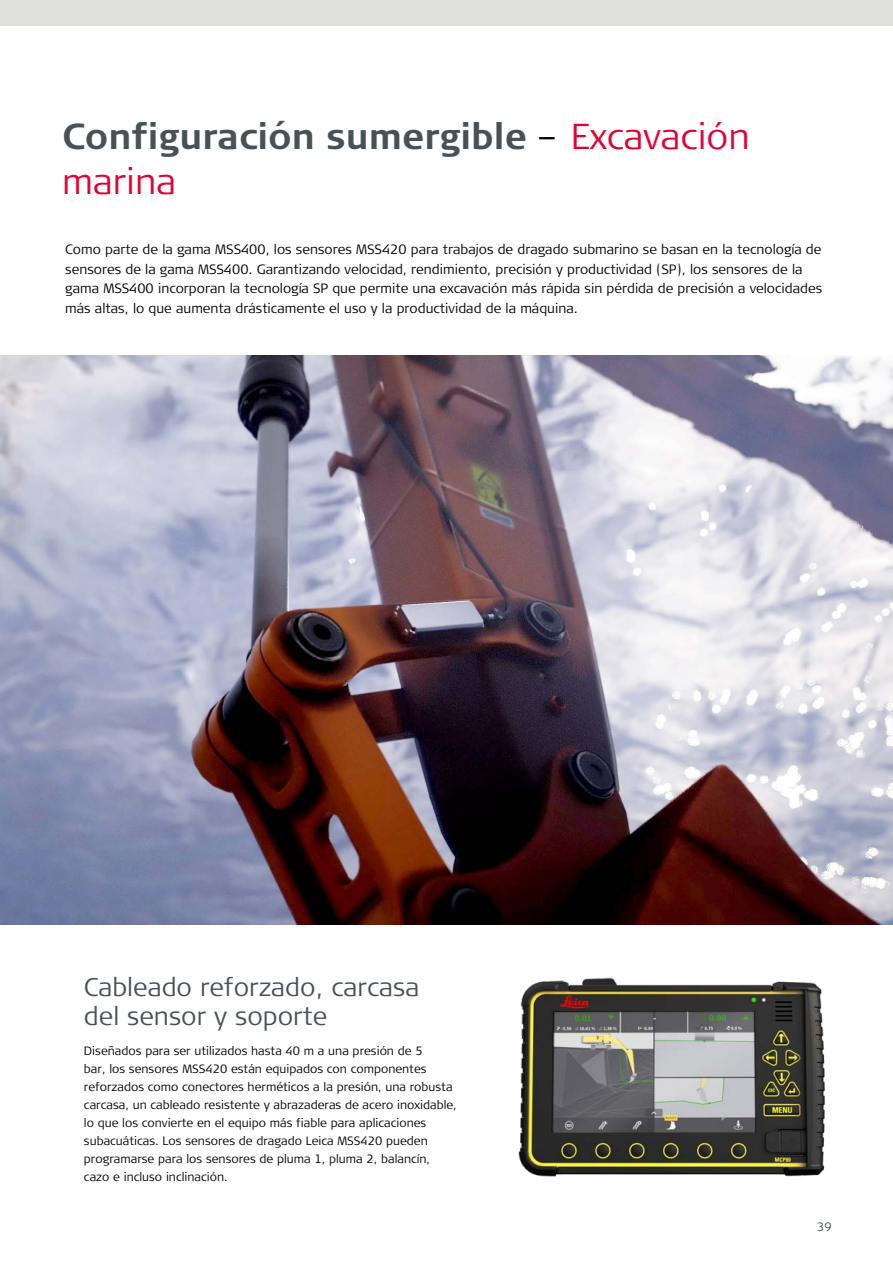
<style>
.page{position:relative;width:893px;height:1263px;background:#fff}
.page>*{position:absolute;margin:0;border:0;box-sizing:border-box;transform-origin:0 0}
.t1{font:700 36px/45px "Signa Column";color:#485156}
.t2{font:300 25.5px/28.5px "Signa Column";color:#485156}
.t3{font:300 13.5px/19.5px "Signa Column";color:#000}
.t4{font:300 12px/18px "Signa Column";color:#000}
.t5{font:300 12px "Signa Column";color:#485156}
.s1{font-weight:300;color:#000}
.s2{font-weight:300;color:#e40234}
</style>
<div class="page">
<div style="left:0;top:0;width:893px;height:26px;background:#e0e0df"></div>
<img style="left:0;top:0;width:1px;height:1263px">
<img style="left:1px;top:356px;width:892px;height:568px">
<img style="left:518px;top:977px;width:307px;height:200px">
<h1 class="t1" style="left:62px;top:115px;width:689px">Configuración sumergible <span class="s1">–</span> <span class="s2">Excavación marina</span></h1>
<p class="t3" style="left:65px;top:240px;width:758px">Como parte de la gama MSS400, los sensores MSS420 para trabajos de dragado submarino se basan en la tecnología de sensores de la gama MSS400. Garantizando velocidad, rendimiento, precisión y productividad (SP), los sensores de la gama MSS400 incorporan la tecnología SP que permite una excavación más rápida sin pérdida de precisión a velocidades más altas, lo que aumenta drásticamente el uso y la productividad de la máquina.</p>
<h2 class="t2" style="left:84px;top:973px;width:337px">Cableado reforzado, carcasa del sensor y soporte</h2>
<p class="t4" style="left:84px;top:1042px;width:374px">Diseñados para ser utilizados hasta 40 m a una presión de 5<br>bar, los sensores MSS420 están equipados con componentes reforzados como conectores herméticos a la presión, una robusta carcasa, un cableado resistente y abrazaderas de acero inoxidable, lo que los convierte en el equipo más fiable para aplicaciones subacuáticas. Los sensores de dragado Leica MSS420 pueden programarse para los sensores de pluma 1, pluma 2, balancín, cazo e incluso inclinación.</p>
<p class="t5" style="left:817px;top:1219px;width:16px">39</p>
</div>
